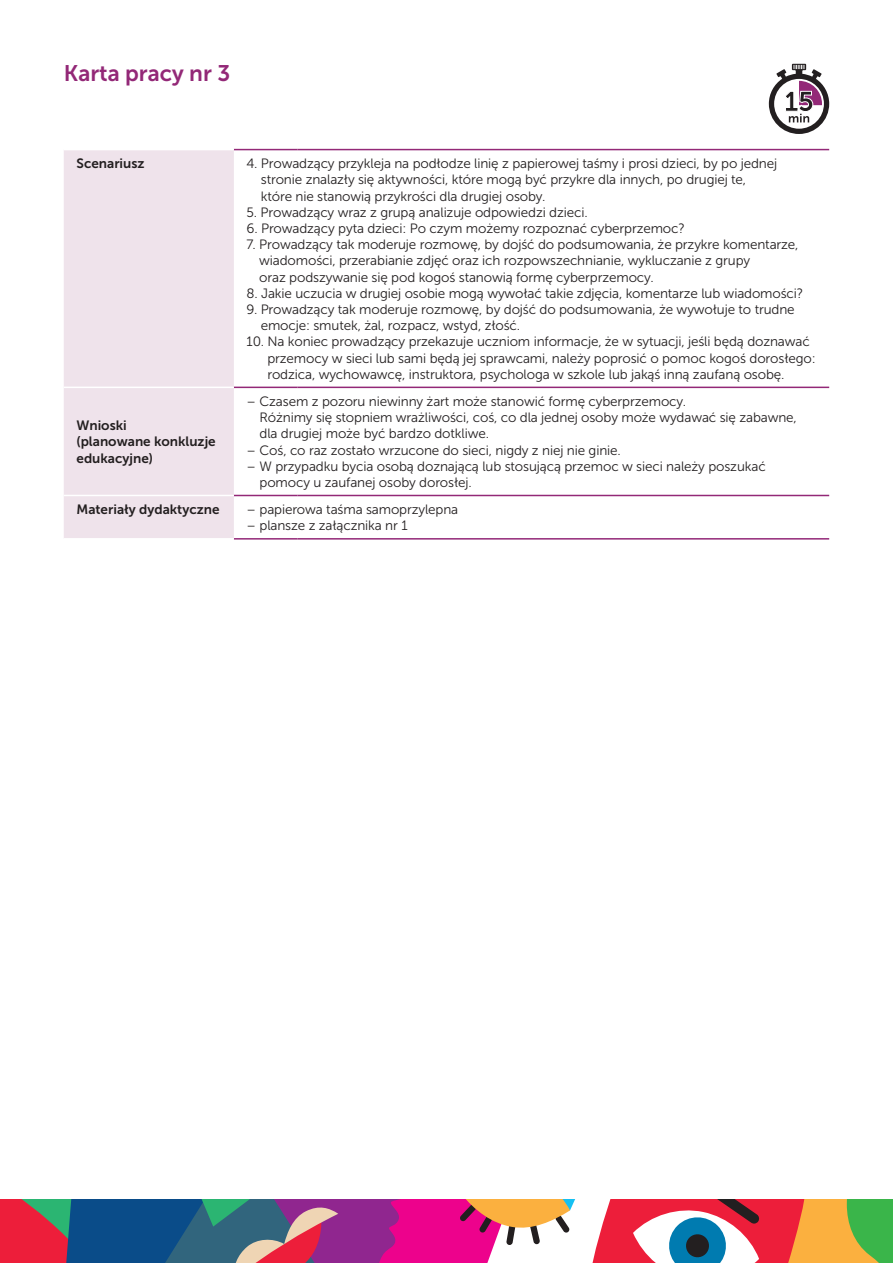
<style>
.page{position:relative;width:893px;height:1263px;background:#fff}
.page>*{position:absolute;margin:0;border:0;box-sizing:border-box;transform-origin:0 0}
.t1{font:22.5px "Museo Sans 700";color:#932877}
.t2{font:13.5px/16.2px "Museo Sans 300";letter-spacing:-.01em;color:#231f20}
.t3{font:13.5px/16.2px "Museo Sans 700";color:#231f20}
</style>
<div class="page">
<svg style="left:0;top:1199px;width:893px;height:64px;background:#a1667c"></svg>
<div style="left:64px;top:150px;width:170px;height:388px;background:#efe3eb"></div>
<hr style="left:234px;top:149px;width:64px;height:1px;background:#932877">
<hr style="left:298px;top:149px;width:531px;height:1px;background:#932877">
<hr style="left:234px;top:387px;width:64px;height:1px;background:#932877">
<hr style="left:298px;top:387px;width:531px;height:1px;background:#932877">
<hr style="left:234px;top:495px;width:64px;height:1px;background:#932877">
<hr style="left:298px;top:495px;width:531px;height:1px;background:#932877">
<hr style="left:234px;top:538px;width:64px;height:2px;background:#932877">
<hr style="left:298px;top:538px;width:531px;height:2px;background:#932877">
<hr style="left:64px;top:387px;width:170px;height:1px;background:#fff">
<hr style="left:64px;top:495px;width:170px;height:1px;background:#fff">
<svg style="left:769px;top:64px;width:60px;height:70px"></svg>
<h1 class="t1" style="left:64px;top:60px;width:168px">Karta pracy nr 3</h1>
<p class="t3" style="left:77px;top:155px;width:70px">Scenariusz</p>
<p class="t2" style="left:261px;top:156px;width:518px;text-indent:-14px">4. Prowadzący przykleja na podłodze linię z papierowej taśmy i prosi dzieci, by po jednej stronie znalazły się aktywności, które mogą być przykre dla innych, po drugiej te, które nie stanowią przykrości dla drugiej osoby.</p>
<p class="t2" style="left:247px;top:204px;width:343px">5. Prowadzący wraz z grupą analizuje odpowiedzi dzieci.</p>
<p class="t2" style="left:247px;top:220px;width:440px">6. Prowadzący pyta dzieci: Po czym możemy rozpoznać cyberprzemoc?</p>
<p class="t2" style="left:259px;top:237px;width:541px;text-indent:-13px">7. Prowadzący tak moderuje rozmowę, by dojść do podsumowania, że przykre komentarze, wiadomości, przerabianie zdjęć oraz ich rozpowszechnianie, wykluczanie z grupy<br>oraz podszywanie się pod kogoś stanowią formę cyberprzemocy.</p>
<p class="t2" style="left:247px;top:285px;width:558px">8. Jakie uczucia w drugiej osobie mogą wywołać takie zdjęcia, komentarze lub wiadomości?</p>
<p class="t2" style="left:261px;top:301px;width:535px;text-indent:-14px">9. Prowadzący tak moderuje rozmowę, by dojść do podsumowania, że wywołuje to trudne emocje: smutek, żal, rozpacz, wstyd, złość.</p>
<p class="t2" style="left:267px;top:334px;width:550px;text-indent:-21px">10. Na koniec prowadzący przekazuje uczniom informacje, że w sytuacji, jeśli będą doznawać przemocy w sieci lub sami będą jej sprawcami, należy poprosić o pomoc kogoś dorosłego: rodzica, wychowawcę, instruktora, psychologa w szkole lub jakąś inną zaufaną osobę.</p>
<p class="t3" style="left:77px;top:417px;width:141px">Wnioski<br>(planowane konkluzje edukacyjne)</p>
<p class="t2" style="left:260px;top:393px;width:539px;text-indent:-13px">– Czasem z pozoru niewinny żart może stanowić formę cyberprzemocy.<br>Różnimy się stopniem wrażliwości, coś, co dla jednej osoby może wydawać się zabawne, dla drugiej może być bardzo dotkliwe.</p>
<p class="t2" style="left:247px;top:442px;width:376px">– Coś, co raz zostało wrzucone do sieci, nigdy z niej nie ginie.</p>
<p class="t2" style="left:260px;top:458px;width:508px;text-indent:-13px">– W przypadku bycia osobą doznającą lub stosującą przemoc w sieci należy poszukać pomocy u zaufanej osoby dorosłej.</p>
<p class="t3" style="left:77px;top:501px;width:145px">Materiały dydaktyczne</p>
<p class="t2" style="left:247px;top:501px;width:213px">– papierowa taśma samoprzylepna</p>
<p class="t2" style="left:247px;top:518px;width:162px">– plansze z załącznika nr 1</p>
</div>
